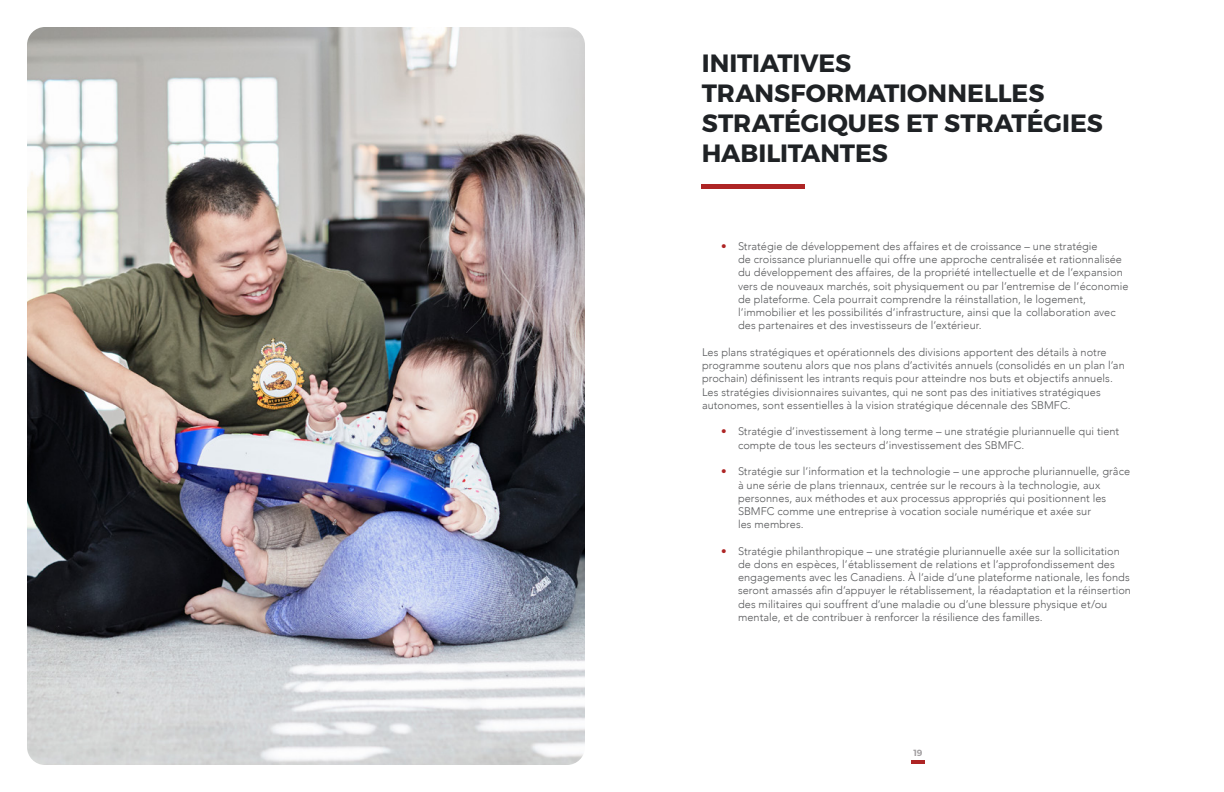
<style>
.page{position:relative;width:1224px;height:792px;background:#fff}
.page>*{position:absolute;margin:0;border:0;box-sizing:border-box;transform-origin:0 0}
.t1{font:700 25px/30px "Montserrat";color:#1f2225}
.t2{font:300 11px/13.2px "Avenir";letter-spacing:.005em;color:#58595b}
.t3{font:600 9px "Montserrat";color:#a29fa1}
.s1{font-weight:900;color:#ae2525}
</style>
<div class="page">
<img style="left:27px;top:27px;width:558px;height:738px">
<hr style="left:911px;top:760px;width:14px;height:4px;background:#ae2525">
<hr style="left:702px;top:184px;width:103px;height:4px;background:#ae2525">
<h1 class="t1" style="left:702px;top:48px;width:403px">INITIATIVES<br>TRANSFORMATIONNELLES<br>STRATÉGIQUES ET STRATÉGIES<br>HABILITANTES</h1>
<p class="t2" style="left:738px;top:240px;width:392px;text-indent:-17px"><span class="s1">•</span> Stratégie de développement des affaires et de croissance – une stratégie<br>de croissance pluriannuelle qui offre une approche centralisée et rationnalisée du développement des affaires, de la propriété intellectuelle et de l’expansion vers de nouveaux marchés, soit physiquement ou par l’entremise de l’économie de plateforme. Cela pourrait comprendre la réinstallation, le logement, l’immobilier et les possibilités d’infrastructure, ainsi que la collaboration avec des partenaires et des investisseurs de l’extérieur.</p>
<p class="t2" style="left:702px;top:346px;width:424px">Les plans stratégiques et opérationnels des divisions apportent des détails à notre programme soutenu alors que nos plans d’activités annuels (consolidés en un plan l’an prochain) définissent les intrants requis pour atteindre nos buts et objectifs annuels.<br>Les stratégies divisionnaires suivantes, qui ne sont pas des initiatives stratégiques autonomes, sont essentielles à la vision stratégique décennale des SBMFC.</p>
<p class="t2" style="left:738px;top:425px;width:383px;text-indent:-17px"><span class="s1">•</span> Stratégie d’investissement à long terme – une stratégie pluriannuelle qui tient compte de tous les secteurs d’investissement des SBMFC.</p>
<p class="t2" style="left:738px;top:465px;width:394px;text-indent:-17px"><span class="s1">•</span> Stratégie sur l’information et la technologie – une approche pluriannuelle, grâce à une série de plans triennaux, centrée sur le recours à la technologie, aux personnes, aux méthodes et aux processus appropriés qui positionnent les SBMFC comme une entreprise à vocation sociale numérique et axée sur<br>les membres.</p>
<p class="t2" style="left:738px;top:544px;width:395px;text-indent:-17px"><span class="s1">•</span> Stratégie philanthropique – une stratégie pluriannuelle axée sur la sollicitation de dons en espèces, l’établissement de relations et l’approfondissement des engagements avec les Canadiens. À l’aide d’une plateforme nationale, les fonds seront amassés afin d’appuyer le rétablissement, la réadaptation et la réinsertion des militaires qui souffrent d’une maladie ou d’une blessure physique et/ou mentale, et de contribuer à renforcer la résilience des familles.</p>
<p class="t3" style="left:913px;top:747px;width:11px">19</p>
</div>
